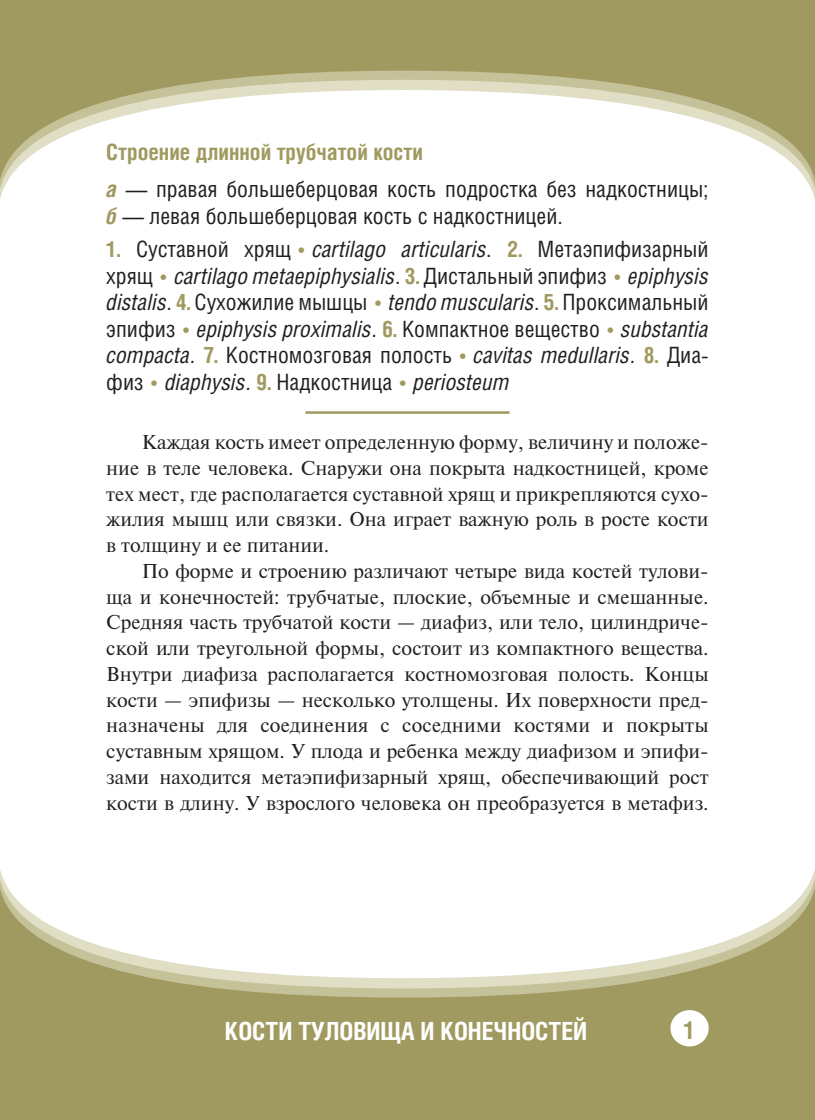
<style>
.page{position:relative;width:815px;height:1120px;background:#fff}
.page>*{position:absolute;margin:0;border:0;box-sizing:border-box;transform-origin:0 0}
.t1{font:700 25px "Helios Cond";color:#fff}
.t2{font:700 25px "Helios Cond";color:#a09a61}
.t3{font:italic 22.5px/26.5px "Helios Cond";color:#231f20;text-align:justify}
.t4{font:22.5px/37.2px "Helios Cond";color:#231f20}
.t5{font:20px "Newton";color:#231f20}
.s1{font-weight:700;color:#a09a61}
.s2{font-weight:700;font-style:italic;color:#a09a61}
.s3{font-weight:700;font-style:normal;color:#a09a61}
.s4{font-style:normal}
.s5{font-style:normal;color:#a09a61}
</style>
<div class="page">
<svg style="left:0;top:888px;width:815px;height:232px;fill:#a09a61"></svg>
<div style="left:670px;top:1010px;width:39px;height:36px;background:#fff;border-radius:50%"></div>
<svg style="left:0;top:0;width:815px;height:180px;fill:#a09a61"></svg>
<hr style="left:305px;top:411px;width:205px;height:3px;background:#a09a61">
<p class="t4" style="left:106px;top:135px;width:604px"><span class="s1">Строение длинной трубчатой кости<br></span><span class="s2">а</span> — правая большеберцовая кость подростка без надкостницы;</p>
<p class="t4" style="left:106px;top:199px;width:458px"><span class="s2">б</span> — левая большеберцовая кость с надкостницей.</p>
<p class="t3" style="left:106px;top:238px;width:604px"><span class="s3">1.</span> <span class="s4">Суставной хрящ</span> <span class="s5">•</span> cartilago articularis<span class="s4">.</span> <span class="s3">2.</span> <span class="s4">Метаэпифизарный хрящ</span> <span class="s5">•</span> cartilago metaepiphysialis<span class="s4">.</span> <span class="s3">3.</span> <span class="s4">Дистальный эпифиз</span> <span class="s5">•</span> epiphysis dis talis<span class="s4">.</span> <span class="s3">4.</span> <span class="s4">Cухожилие мышцы</span> <span class="s5">•</span> tendo muscularis<span class="s4">.</span> <span class="s3">5.</span> <span class="s4">Проксимальный эпифиз</span> <span class="s5">•</span> epiphysis proximalis<span class="s4">.</span> <span class="s3">6.</span> <span class="s4">Компактное вещество</span> <span class="s5">•</span> substantia compacta<span class="s4">.</span> <span class="s3">7.</span> <span class="s4">Костномозговая полость</span> <span class="s5">•</span> cavitas medullaris<span class="s4">.</span> <span class="s3">8.</span> <span class="s4">Диа&shy;физ</span> <span class="s5">•</span> diaphysis. <span class="s3">9.</span> <span class="s4">Надкостница</span> <span class="s5">•</span> periosteum</p>
<p class="t5" style="left:142px;top:435px;width:568px">Каждая кость имеет определенную форму, величину и положе-</p>
<p class="t5" style="left:106px;top:460px;width:604px">ние в теле человека. Снаружи она покрыта надкостницей, кроме</p>
<p class="t5" style="left:106px;top:486px;width:604px">тех мест, где располагается суставной хрящ и прикрепляются сухо-</p>
<p class="t5" style="left:106px;top:512px;width:604px">жилия мышц или связки. Она играет важную роль в росте кости</p>
<p class="t5" style="left:106px;top:538px;width:225px">в толщину и ее питании.</p>
<p class="t5" style="left:142px;top:563px;width:568px">По форме и строению различают четыре вида костей тулови-</p>
<p class="t5" style="left:106px;top:589px;width:604px">ща и конечностей: трубчатые, плоские, объемные и смешанные.</p>
<p class="t5" style="left:106px;top:615px;width:604px">Средняя часть трубчатой кости — диафиз, или тело, цилиндриче-</p>
<p class="t5" style="left:106px;top:641px;width:604px">ской или треугольной формы, состоит из компактного вещества.</p>
<p class="t5" style="left:106px;top:666px;width:604px">Внутри диафиза располагается костномозговая полость. Концы</p>
<p class="t5" style="left:106px;top:692px;width:604px">кости — эпифизы — несколько утолщены. Их поверхности пред-</p>
<p class="t5" style="left:106px;top:718px;width:604px">назначены для соединения с соседними костями и покрыты</p>
<p class="t5" style="left:106px;top:744px;width:604px">суставным хрящом. У плода и ребенка между диафизом и эпифи-</p>
<p class="t5" style="left:106px;top:769px;width:604px">зами находится метаэпифизарный хрящ, обеспечивающий рост</p>
<p class="t5" style="left:106px;top:795px;width:604px">кости в длину. У взрослого человека он преобразуется в метафиз.</p>
<p class="t1" style="left:225px;top:1022px;width:364px">КОСТИ ТУЛОВИЩА И КОНЕЧНОСТЕЙ</p>
<p class="t2" style="left:683px;top:1021px;width:13px">1</p>
</div>
